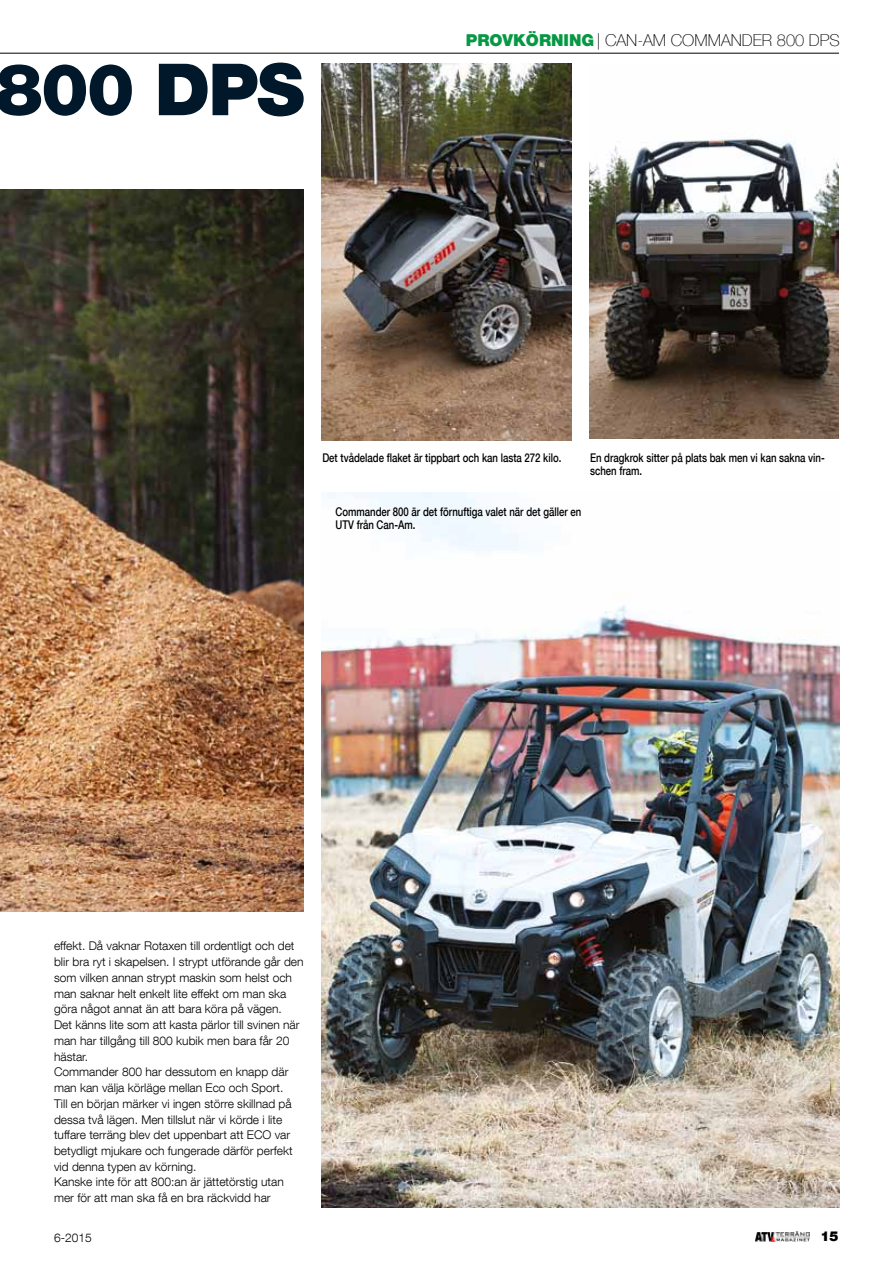
<style>
.page{position:relative;width:893px;height:1263px;background:#fff}
.page>*{position:absolute;margin:0;border:0;box-sizing:border-box;transform-origin:0 0}
.t1{font:900 72px "Helvetica Neue LT Com";letter-spacing:-.025em;color:#001829}
.t2{font:100 16.35px "Helvetica Neue LT Com";color:#000}
.t3{font:900 13.5px "Helvetica Neue LT Com";color:#000}
.t4{font:300 12px/15.8px "Helvetica Neue LT Com";color:#000}
.t5{font:500 12px/13.5px "Helvetica Neue LT Com";color:#000;scale:.8 1}
.s1{font-weight:900;color:#079844}
</style>
<div class="page">
<img style="left:0;top:190px;width:304px;height:722px">
<hr style="left:0;top:53px;width:839px;height:1px;background:#000">
<img style="left:322px;top:492px;width:518px;height:716px">
<img style="left:589px;top:138px;width:250px;height:301px">
<img style="left:322px;top:64px;width:249px;height:376px">
<img style="left:755px;top:1231px;width:54px;height:11px">
<h1 class="t1" style="left:-5px;top:48px;width:311px">800 DPS</h1>
<h2 class="t2" style="left:466px;top:33px;width:375px"><span class="s1">PROVKÖRNING</span>| CAN-AM COMMANDER 800 DPS</h2>
<p class="t5" style="left:322px;top:451px;width:300px">Det tvådelade flaket är tippbart och kan lasta 272 kilo.</p>
<p class="t5" style="left:590px;top:451px;width:295px">En dragkrok sitter på plats bak men vi kan sakna vin&shy;schen fram.</p>
<p class="t5" style="left:335px;top:506px;width:309px">Commander 800 är det förnuftiga valet när det gäller en<br>UTV från Can-Am.</p>
<p class="t4" style="left:54px;top:939px;width:251px">effekt. då vaknar rotaxen till ordentligt och det blir bra ryt i skapelsen. I strypt utförande går den som vilken annan strypt maskin som helst och man saknar helt enkelt lite effekt om man ska göra något annat än att bara köra på vägen.<br>det känns lite som att kasta pärlor till svinen när man har tillgång till 800 kubik men bara får 20 hästar.<br>Commander 800 har dessutom en knapp där man kan välja körläge mellan eco och Sport.<br>Till en början märker vi ingen större skillnad på dessa två lägen. Men tillslut när vi körde i lite tuffare terräng blev det uppenbart att eCo var betydligt mjukare och fungerade därför perfekt vid denna typen av körning.<br>Kanske inte för att 800:an är jättetörstig utan mer för att man ska få en bra räckvidd har</p>
<p class="t4" style="left:54px;top:1231px;width:39px">6-2015</p>
<p class="t3" style="left:820px;top:1228px;width:20px">15</p>
</div>
